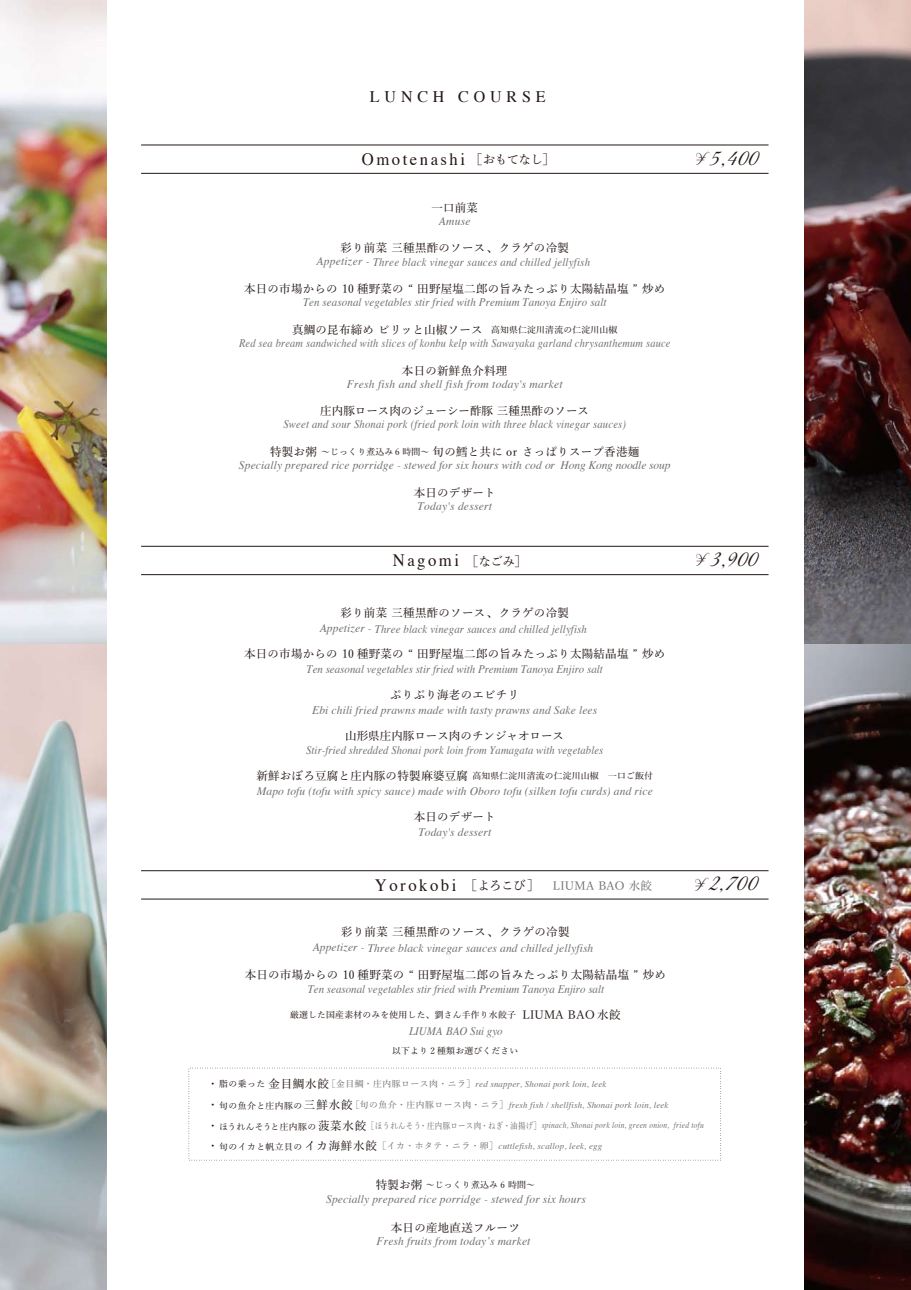
<style>
.page{position:relative;width:911px;height:1290px;background:#fff}
.page>*{position:absolute;margin:0;border:0;box-sizing:border-box;transform-origin:0 0}
.t1{font:23.62px "Great Vibes";letter-spacing:-.035em;color:#231815}
.t2{font:17.38px "Times";letter-spacing:.15em;color:#231815;scale:.96 1}
.t3{font:16px "Times";letter-spacing:.3em;color:#231815}
.t4{font:italic 11.5px "Times";letter-spacing:.01em;color:#727172}
.t5{font:500 11.5px "Yu Min";letter-spacing:.02em;color:#231815}
.t6{font:italic 11.5px "Times";letter-spacing:.01em;color:#727172;scale:.95 1}
.t7{font:italic 11.5px "Times";letter-spacing:.01em;color:#727172;scale:.92 1}
.t8{font:italic 11.5px "Times";letter-spacing:.01em;color:#727172;scale:.9 1}
.t9{font:500 11.5px "Yu Min";color:#231815}
.t10{font:500 11.5px "Yu Min";letter-spacing:.02em;color:#727172}
.t11{font:italic 8.88px "Times";letter-spacing:.02em;color:#727172}
.t12{font:500 8.88px "Yu Min";letter-spacing:.02em;color:#231815}
.t13{font:italic 8.88px "Times";letter-spacing:.02em;color:#727172;scale:.85 1}
.s1{font-family:"Yu Min";font-weight:500;font-size:12.62px}
.s2{font-size:8.88px}
.s3{font-size:19.88px}
.s4{font-size:11.5px}
.s5{font-family:"Yu Min";font-weight:500;font-style:normal;font-size:11.5px;color:#231815}
.s6{font-family:"Yu Min";font-weight:500;font-style:normal;color:#231815}
.s7{font-family:"Yu Min";font-weight:500;font-style:normal}
</style>
<div class="page">
<img style="left:0;top:0;width:106px;height:1290px">
<img style="left:804px;top:0;width:107px;height:1290px">
<hr style="left:141px;top:145px;width:627px;height:1px;background:#231815">
<hr style="left:141px;top:173px;width:627px;height:1px;background:#231815">
<hr style="left:141px;top:546px;width:627px;height:1px;background:#231815">
<hr style="left:141px;top:574px;width:627px;height:1px;background:#231815">
<hr style="left:141px;top:870px;width:627px;height:1px;background:#231815">
<hr style="left:141px;top:899px;width:627px;height:1px;background:#231815">
<h3 class="t3" style="left:370px;top:82px;width:177px">LUNCH COURSE</h3>
<h2 class="t2" style="left:362px;top:143px;width:203px">Omotenashi <span class="s1">［おもてなし］</span></h2>
<p class="t5" style="left:431px;top:197px;width:48px">一口前菜</p>
<p class="t5" style="left:340px;top:237px;width:230px">彩り前菜 三種黒酢のソース、クラゲの冷製</p>
<p class="t5" style="left:244px;top:278px;width:423px">本日の市場からの 10 種野菜の “ 田野屋塩二郎の旨みたっぷり太陽結晶塩 ” 炒め</p>
<p class="t5" style="left:292px;top:319px;width:327px">真鯛の昆布締め ピリッと山椒ソース <span class="s2">高知県仁淀川清流の仁淀川山椒</span></p>
<p class="t5" style="left:402px;top:360px;width:107px">本日の新鮮魚介料理</p>
<p class="t9" style="left:320px;top:400px;width:270px">庄内豚ロース肉のジューシー酢豚 三種黒酢のソース</p>
<p class="t5" style="left:270px;top:441px;width:371px">特製お粥 <span class="s2">～じっくり煮込み 6 時間～</span> 旬の鱈と共に or さっぱりスープ香港麺</p>
<p class="t5" style="left:414px;top:482px;width:83px">本日のデザート</p>
<p class="t4" style="left:439px;top:211px;width:33px">Amuse</p>
<p class="t4" style="left:316px;top:252px;width:275px">Appetizer - Three black vinegar sauces and chilled jellyfish</p>
<p class="t6" style="left:303px;top:292px;width:321px">Ten seasonal vegetables stir fried with Premium Tanoya Enjiro salt</p>
<p class="t8" style="left:239px;top:333px;width:481px">Red sea bream sandwiched with slices of konbu kelp with Sawayaka garland chrysanthemum sauce</p>
<p class="t4" style="left:347px;top:374px;width:217px">Fresh fish and shell fish from today's market</p>
<p class="t7" style="left:283px;top:414px;width:374px">Sweet and sour Shonai pork (fried pork loin with three black vinegar sauces)</p>
<p class="t4" style="left:239px;top:455px;width:433px">Specially prepared rice porridge - stewed for six hours with cod or Hong Kong noodle soup</p>
<p class="t4" style="left:417px;top:496px;width:76px">Today's dessert</p>
<h1 class="t1" style="left:695px;top:144px;width:66px"><span class="s3">¥</span>5,400</h1>
<h2 class="t2" style="left:393px;top:544px;width:141px">Nagomi <span class="s1">［なごみ］</span></h2>
<h1 class="t1" style="left:695px;top:546px;width:65px"><span class="s3">¥</span>3,900</h1>
<p class="t5" style="left:340px;top:602px;width:230px">彩り前菜 三種黒酢のソース、クラゲの冷製</p>
<p class="t5" style="left:244px;top:643px;width:423px">本日の市場からの 10 種野菜の “ 田野屋塩二郎の旨みたっぷり太陽結晶塩 ” 炒め</p>
<p class="t5" style="left:390px;top:684px;width:130px">ぷりぷり海老のエビチリ</p>
<p class="t9" style="left:345px;top:725px;width:220px">山形県庄内豚ロース肉のチンジャオロース</p>
<p class="t12" style="left:256px;top:768px;width:398px"><span class="s4">新鮮おぼろ豆腐と庄内豚の特製麻婆豆腐</span>高知県仁淀川清流の仁淀川山椒　一口ご飯付</p>
<p class="t5" style="left:414px;top:806px;width:83px">本日のデザート</p>
<p class="t4" style="left:320px;top:619px;width:269px">Appetizer - Three black vinegar sauces and chilled jellyfish</p>
<p class="t6" style="left:306px;top:659px;width:313px">Ten seasonal vegetables stir fried with Premium Tanoya Enjiro salt</p>
<p class="t4" style="left:312px;top:700px;width:286px">Ebi chili fried prawns made with tasty prawns and Sake lees</p>
<p class="t7" style="left:306px;top:740px;width:324px">Stir-fried shredded Shonai pork loin from Yamagata with vegetables</p>
<p class="t4" style="left:257px;top:781px;width:397px">Mapo tofu (tofu with spicy sauce) made with Oboro tofu (silken tofu curds) and rice</p>
<p class="t4" style="left:418px;top:822px;width:74px">Today's dessert</p>
<h2 class="t2" style="left:375px;top:868px;width:173px">Yorokobi <span class="s1">［よろこび］</span></h2>
<p class="t5" style="left:341px;top:921px;width:230px">彩り前菜 三種黒酢のソース、クラゲの冷製</p>
<p class="t5" style="left:245px;top:964px;width:423px">本日の市場からの 10 種野菜の “ 田野屋塩二郎の旨みたっぷり太陽結晶塩 ” 炒め</p>
<p class="t12" style="left:290px;top:1007px;width:332px">厳選した国産素材のみを使用した、劉さん手作り水餃子 <span class="s4">LIUMA BAO 水餃</span></p>
<p class="t10" style="left:553px;top:875px;width:101px">LIUMA BAO 水餃</p>
<p class="t4" style="left:313px;top:938px;width:282px">Appetizer - Three black vinegar sauces and chilled jellyfish</p>
<p class="t6" style="left:308px;top:979px;width:313px">Ten seasonal vegetables stir fried with Premium Tanoya Enjiro salt</p>
<p class="t6" style="left:409px;top:1021px;width:100px">LIUMA BAO Sui gyo</p>
<p class="t12" style="left:392px;top:1042px;width:128px">以下より 2 種類お選びください</p>
<h1 class="t1" style="left:694px;top:870px;width:66px"><span class="s3">¥</span>2,700</h1>
<p class="t11" style="left:207px;top:1076px;width:401px"><span class="s5">・</span><span class="s6">脂の乗った</span><span class="s5">金目鯛水餃</span><span class="s7">［金目鯛・庄内豚ロース肉・ニラ］</span>red snapper, Shonai pork loin, leek</p>
<p class="t11" style="left:207px;top:1097px;width:463px"><span class="s5">・</span><span class="s6">旬の魚介と庄内豚の</span><span class="s5">三鮮水餃</span><span class="s7">［旬の魚介・庄内豚ロース肉・ニラ］</span> fresh fish / shellfish, Shonai pork loin, leek</p>
<p class="t13" style="left:207px;top:1117px;width:586px"><span class="s5">・</span><span class="s6">ほうれんそうと庄内豚の</span><span class="s5">菠菜水餃</span><span class="s7">［ほうれんそう・庄内豚ロース肉・ねぎ・油揚げ］</span> spinach, Shonai pork loin, green onion, fried tofu</p>
<p class="t11" style="left:207px;top:1138px;width:396px"><span class="s5">・</span><span class="s6">旬のイカと帆立貝の</span><span class="s5">イカ海鮮水餃</span><span class="s7">［イカ・ホタテ・ニラ・卵］</span>cuttlefish, scallop, leek, egg</p>
<p class="t12" style="left:376px;top:1177px;width:161px"><span class="s4">特製お粥</span> ～じっくり煮込み 6 時間～</p>
<p class="t5" style="left:391px;top:1217px;width:130px">本日の産地直送フルーツ</p>
<p class="t4" style="left:326px;top:1189px;width:261px">Specially prepared rice porridge - stewed for six hours</p>
<p class="t4" style="left:376px;top:1231px;width:155px">Fresh fruits from today’s market</p>
</div>
